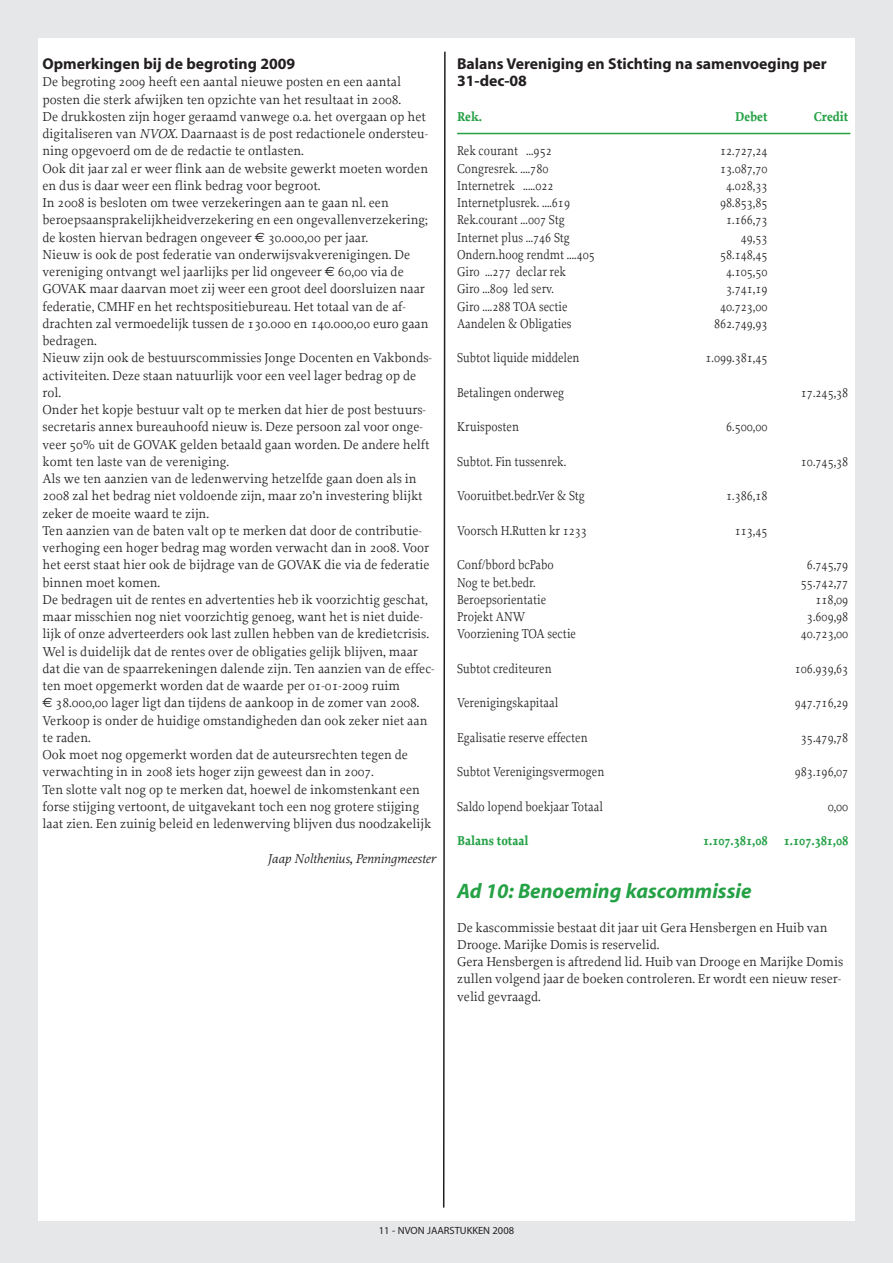
<style>
.page{position:relative;width:893px;height:1263px;background:#e6e7e8}
.page>*{position:absolute;margin:0;border:0;box-sizing:border-box;transform-origin:0 0}
.t1{font:21px "Myriad MM It 700 600";color:#25a146}
.t2{font:15.75px/17.2px "Myriad MM 700 600";color:#231f20}
.t3{font:13.5px/17.2px "Proforma";color:#231f20}
.t4{font:13.5px "Proforma";color:#231f20;scale:.9 1}
.t5{font:700 13.5px "Proforma";color:#25a146;scale:.9 1}
.t6{font:italic 13.5px "Proforma";color:#231f20}
.t7{font:10.5px "Myriad MM 400 600";color:#231f20}
.s1{font-style:italic}
.s2{font-family:"Euro Sans"}
</style>
<div class="page">
<div style="left:38px;top:38px;width:817px;height:1182px;background:#fff"></div>
<svg style="left:443px;top:51px;width:3px;height:1157px"></svg>
<hr style="left:457px;top:133px;width:393px;height:1px;background:#25a146">
<p class="t2" style="left:43px;top:56px;width:254px">Opmerkingen bij de begroting 2009</p>
<p class="t3" style="left:43px;top:75px;width:394px">De begroting 2009 heeft een aantal nieuwe posten en een aantal posten die sterk afwijken ten opzichte van het resultaat in 2008.<br>De drukkosten zijn hoger geraamd vanwege o.a. het overgaan op het digitaliseren van <span class="s1">NVOX</span><span class="s1">.</span>Daarnaast is de post redactionele ondersteu&shy;ning opgevoerd om de de redactie te ontlasten.<br>Ook dit jaar zal er weer flink aan de website gewerkt moeten worden en dus is daar weer een flink bedrag voor begroot.<br>In 2008 is besloten om twee verzekeringen aan te gaan nl. een beroepsaansprakelijkheidverzekering en een ongevallenverzekering; de kosten hiervan bedragen ongeveer <span class="s2">€</span> 30.000,00 per jaar.<br>Nieuw is ook de post federatie van onderwijsvakverenigingen. De vereniging ontvangt wel jaarlijks per lid ongeveer <span class="s2">€</span> 60,00 via de GOVAK maar daarvan moet zij weer een groot deel doorsluizen naar federatie, CMHF en het rechtspositiebureau. Het totaal van de af&shy;drachten zal vermoedelijk tussen de 130.000 en 140.000,00 euro gaan bedragen.<br>Nieuw zijn ook de bestuurscommissies Jonge Docenten en Vakbonds&shy;activiteiten. Deze staan natuurlijk voor een veel lager bedrag op de rol.<br>Onder het kopje bestuur valt op te merken dat hier de post bestuurs&shy;secretaris annex bureauhoofd nieuw is. Deze persoon zal voor onge&shy;veer 50% uit de GOVAK gelden betaald gaan worden. De andere helft komt ten laste van de vereniging.<br>Als we ten aanzien van de ledenwerving hetzelfde gaan doen als in 2008 zal het bedrag niet voldoende zijn, maar zo’n investering blijkt zeker de moeite waard te zijn.<br>Ten aanzien van de baten valt op te merken dat door de contributie&shy;verhoging een hoger bedrag mag worden verwacht dan in 2008. Voor het eerst staat hier ook de bijdrage van de GOVAK die via de federatie binnen moet komen.<br>De bedragen uit de rentes en advertenties heb ik voorzichtig geschat, maar misschien nog niet voorzichtig genoeg, want het is niet duide&shy;lijk of onze adverteerders ook last zullen hebben van de kredietcrisis.<br>Wel is duidelijk dat de rentes over de obligaties gelijk blijven, maar dat die van de spaarrekeningen dalende zijn. Ten aanzien van de effec&shy;ten moet opgemerkt worden dat de waarde per 01-01-2009 ruim<br><span class="s2">€</span> 38.000,00 lager ligt dan tijdens de aankoop in de zomer van 2008.<br>Verkoop is onder de huidige omstandigheden dan ook zeker niet aan te raden.<br>Ook moet nog opgemerkt worden dat de auteursrechten tegen de verwachting in in 2008 iets hoger zijn geweest dan in 2007.<br>Ten slotte valt nog op te merken dat, hoewel de inkomstenkant een forse stijging vertoont, de uitgavekant toch een nog grotere stijging laat zien. Een zuinig beleid en ledenwerving blijven dus noodzakelijk</p>
<p class="t6" style="left:267px;top:853px;width:170px">Jaap Nolthenius, Penningmeester</p>
<p class="t2" style="left:457px;top:56px;width:371px">Balans Vereniging en Stichting na samenvoeging per<br>31-dec-08</p>
<p class="t5" style="left:457px;top:111px;width:29px">Rek.</p>
<p class="t5" style="left:735px;top:111px;width:38px">Debet</p>
<p class="t5" style="left:814px;top:111px;width:40px">Credit</p>
<p class="t4" style="left:457px;top:146px;width:107px">Rek courant …952</p>
<p class="t4" style="left:720px;top:146px;width:54px">12.727,24</p>
<p class="t4" style="left:457px;top:163px;width:103px">Congresrek. ….780</p>
<p class="t4" style="left:720px;top:163px;width:54px">13.087,70</p>
<p class="t4" style="left:457px;top:180px;width:109px">Internetrek .....022</p>
<p class="t4" style="left:726px;top:180px;width:47px">4.028,33</p>
<p class="t4" style="left:457px;top:197px;width:127px">Internetplusrek. ….619</p>
<p class="t4" style="left:720px;top:197px;width:54px">98.853,85</p>
<p class="t4" style="left:457px;top:215px;width:121px">Rek.courant …007 Stg</p>
<p class="t4" style="left:726px;top:215px;width:47px">1.166,73</p>
<p class="t4" style="left:457px;top:232px;width:127px">Internet plus …746 Stg</p>
<p class="t4" style="left:741px;top:232px;width:31px">49,53</p>
<p class="t4" style="left:457px;top:249px;width:155px">Ondern.hoog rendmt ….405</p>
<p class="t4" style="left:720px;top:249px;width:54px">58.148,45</p>
<p class="t4" style="left:457px;top:266px;width:123px">Giro …277 declar rek</p>
<p class="t4" style="left:726px;top:266px;width:47px">4.105,50</p>
<p class="t4" style="left:457px;top:284px;width:109px">Giro …809 led serv.</p>
<p class="t4" style="left:726px;top:284px;width:47px">3.741,19</p>
<p class="t4" style="left:457px;top:301px;width:124px">Giro ….288 TOA sectie</p>
<p class="t4" style="left:720px;top:301px;width:54px">40.723,00</p>
<p class="t4" style="left:457px;top:318px;width:129px">Aandelen &amp; Obligaties</p>
<p class="t4" style="left:714px;top:318px;width:61px">862.749,93</p>
<p class="t4" style="left:457px;top:353px;width:138px">Subtot liquide middelen</p>
<p class="t4" style="left:705px;top:353px;width:70px">1.099.381,45</p>
<p class="t4" style="left:457px;top:387px;width:120px">Betalingen onderweg</p>
<p class="t4" style="left:801px;top:387px;width:54px">17.245,38</p>
<p class="t4" style="left:457px;top:422px;width:70px">Kruisposten</p>
<p class="t4" style="left:726px;top:422px;width:47px">6.500,00</p>
<p class="t4" style="left:457px;top:456px;width:123px">Subtot. Fin tussenrek.</p>
<p class="t4" style="left:801px;top:456px;width:54px">10.745,38</p>
<p class="t4" style="left:457px;top:491px;width:143px">Vooruitbet.bedr.Ver &amp; Stg</p>
<p class="t4" style="left:726px;top:491px;width:47px">1.386,18</p>
<p class="t4" style="left:457px;top:525px;width:146px">Voorsch H.Rutten kr 1233</p>
<p class="t4" style="left:735px;top:525px;width:38px">113,45</p>
<p class="t4" style="left:457px;top:560px;width:109px">Conf/bbord bcPabo</p>
<p class="t4" style="left:807px;top:560px;width:47px">6.745,79</p>
<p class="t4" style="left:457px;top:577px;width:89px">Nog te bet.bedr.</p>
<p class="t4" style="left:801px;top:577px;width:54px">55.742,77</p>
<p class="t4" style="left:457px;top:594px;width:101px">Beroepsorientatie</p>
<p class="t4" style="left:815px;top:594px;width:38px">118,09</p>
<p class="t4" style="left:457px;top:611px;width:77px">Projekt ANW</p>
<p class="t4" style="left:807px;top:611px;width:47px">3.609,98</p>
<p class="t4" style="left:457px;top:629px;width:134px">Voorziening TOA sectie</p>
<p class="t4" style="left:801px;top:629px;width:54px">40.723,00</p>
<p class="t4" style="left:457px;top:663px;width:107px">Subtot crediteuren</p>
<p class="t4" style="left:795px;top:663px;width:61px">106.939,63</p>
<p class="t4" style="left:457px;top:698px;width:114px">Verenigingskapitaal</p>
<p class="t4" style="left:795px;top:698px;width:61px">947.716,29</p>
<p class="t4" style="left:457px;top:732px;width:147px">Egalisatie reserve effecten</p>
<p class="t4" style="left:801px;top:732px;width:54px">35.479,78</p>
<p class="t4" style="left:457px;top:767px;width:165px">Subtot Verenigingsvermogen</p>
<p class="t4" style="left:795px;top:767px;width:61px">983.196,07</p>
<p class="t4" style="left:457px;top:801px;width:164px">Saldo lopend boekjaar Totaal</p>
<p class="t4" style="left:828px;top:801px;width:24px">0,00</p>
<p class="t5" style="left:457px;top:836px;width:81px">Balans totaal</p>
<p class="t5" style="left:703px;top:836px;width:163px">1.107.381,08 1.107.381,08</p>
<h1 class="t1" style="left:457px;top:883px;width:296px">Ad 10: Benoeming kascommissie</h1>
<p class="t3" style="left:457px;top:920px;width:388px">De kascommissie bestaat dit jaar uit Gera Hensbergen en Huib van Drooge. Marijke Domis is reservelid.<br>Gera Hensbergen is aftredend lid. Huib van Drooge en Marijke Domis zullen volgend jaar de boeken controleren. Er wordt een nieuw reser&shy;velid gevraagd.</p>
<p class="t7" style="left:379px;top:1227px;width:137px">11 - NVON JAARSTUKKEN 2008</p>
</div>
